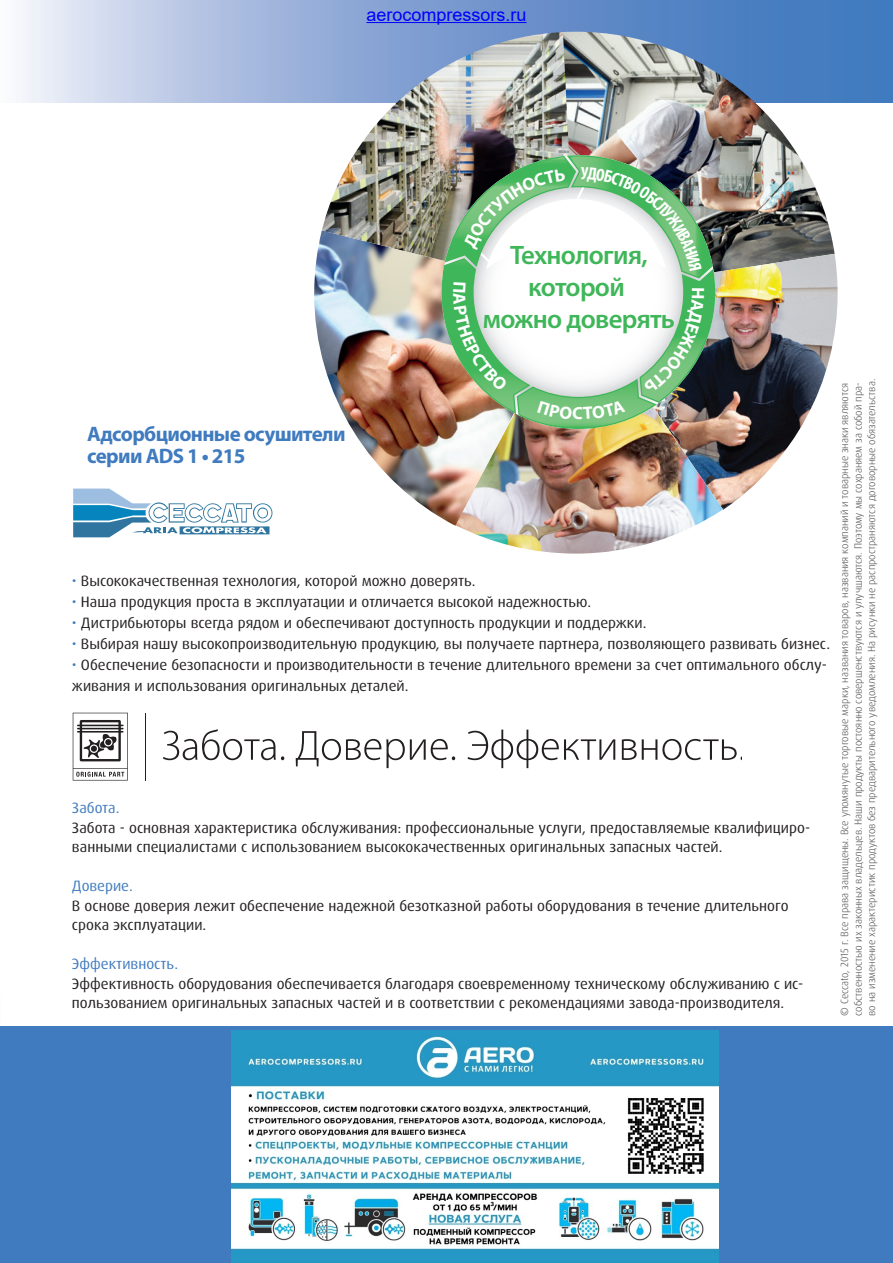
<style>
.page{position:relative;width:893px;height:1263px;background:#fff}
.page>*{position:absolute;margin:0;border:0;box-sizing:border-box;transform-origin:0 0}
.t1{font:600 26.7px/32.1px "Myriad Pro";letter-spacing:-.025em;color:#3fb659;text-align:center}
.t2{font:700 21px/22.5px "Myriad Pro";letter-spacing:-.03em;color:#407bbf}
.t3{font:18px "Arial";color:#00f}
.t4{font:15px/19.5px "Dax Pro";color:#231f20}
.t5{font:15px "Dax Pro";color:#407bbf}
.t6{font:300 10.5px/13.5px "Dax Pro";color:#3e3e3f}
.s1{color:#407bbf}
</style>
<div class="page">
<svg style="left:18px;top:0;width:875px;height:102px;background:#96b0d9"></svg>
<img style="left:575px;top:32px;width:260px;height:222px">
<img style="left:715px;top:254px;width:123px;height:256px">
<img style="left:457px;top:398px;width:266px;height:156px">
<img style="left:314px;top:230px;width:235px;height:296px">
<img style="left:322px;top:32px;width:253px;height:245px">
<div style="left:0;top:1027px;width:893px;height:236px;background:#407bbf"></div>
<div style="left:47px;top:1178px;width:63px;height:63px;border:3px solid #407bbf;border-radius:50%"></div>
<svg style="left:57px;top:1229px;width:37px;height:5px"></svg>
<svg style="left:73px;top:713px;width:55px;height:67px"></svg>
<hr style="left:145px;top:713px;width:1px;height:67px;background:#231f20">
<svg style="left:163px;top:729px;width:121px;height:31px"></svg>
<svg style="left:296px;top:731px;width:159px;height:37px"></svg>
<svg style="left:467px;top:730px;width:148px;height:38px"></svg>
<svg style="left:622px;top:739px;width:119px;height:21px"></svg>
<svg style="left:73px;top:489px;width:199px;height:48px"></svg>
<hr style="left:366px;top:22px;width:160px;height:1px;background:#00f">
<img style="left:232px;top:1030px;width:486px;height:233px">
<img style="left:441px;top:155px;width:274px;height:274px">
<p class="t3" style="left:366px;top:2px;width:162px">aerocompressors.ru</p>
<h1 class="t1" style="left:483px;top:238px;width:194px">Технология, которой<br>можно доверять</h1>
<h2 class="t2" style="left:87px;top:422px;width:260px">Адсорбционные осушители серии ADS 1 • 215</h2>
<p class="t4" style="left:72px;top:571px;width:405px"><span class="s1">•</span> Высококачественная технология, которой можно доверять.</p>
<p class="t4" style="left:72px;top:592px;width:521px"><span class="s1">•</span> Наша продукция проста в эксплуатации и отличается высокой надежностью.</p>
<p class="t4" style="left:72px;top:613px;width:576px"><span class="s1">•</span> Дистрибьюторы всегда рядом и обеспечивают доступность продукции и поддержки.</p>
<p class="t4" style="left:72px;top:634px;width:760px"><span class="s1">•</span> Выбирая нашу высокопроизводительную продукцию, вы получаете партнера, позволяющего развивать бизнес.</p>
<p class="t4" style="left:72px;top:654px;width:756px;line-height:21px"><span class="s1">•</span> Обеспечение безопасности и производительности в течение длительного времени за счет оптимального обслу&shy;живания и использования оригинальных деталей.</p>
<p class="t5" style="left:72px;top:798px;width:49px">Забота.</p>
<p class="t4" style="left:72px;top:818px;width:740px">Забота - основная характеристика обслуживания: профессиональные услуги, предоставляемые квалифициро&shy;ванными специалистами с использованием высококачественных оригинальных запасных частей.</p>
<p class="t5" style="left:72px;top:876px;width:62px">Доверие.</p>
<p class="t4" style="left:72px;top:896px;width:718px">В основе доверия лежит обеспечение надежной безотказной работы оборудования в течение длительного срока эксплуатации.</p>
<p class="t5" style="left:72px;top:954px;width:108px">Эффективность.</p>
<p class="t4" style="left:72px;top:974px;width:733px">Эффективность оборудования обеспечивается благодаря своевременному техническому обслуживанию с ис&shy;пользованием оригинальных запасных частей и в соответствии с рекомендациями завода-производителя.</p>
<p class="t6" style="left:838px;top:1016px;width:638px;rotate:-90deg">© Ceccato, 2015 г. Все права защищены. Все упомянутые торговые марки, названия товаров, названия компаний и товарные знаки являются собственностью их законных владельцев. Наши продукты постоянно совершенствуются и улучшаются. Поэтому мы сохраняем за собой пра&shy;во на изменение характеристик продуктов без предварительного уведомления. На рисунки не распространяются договорные обязательства.</p>
</div>
